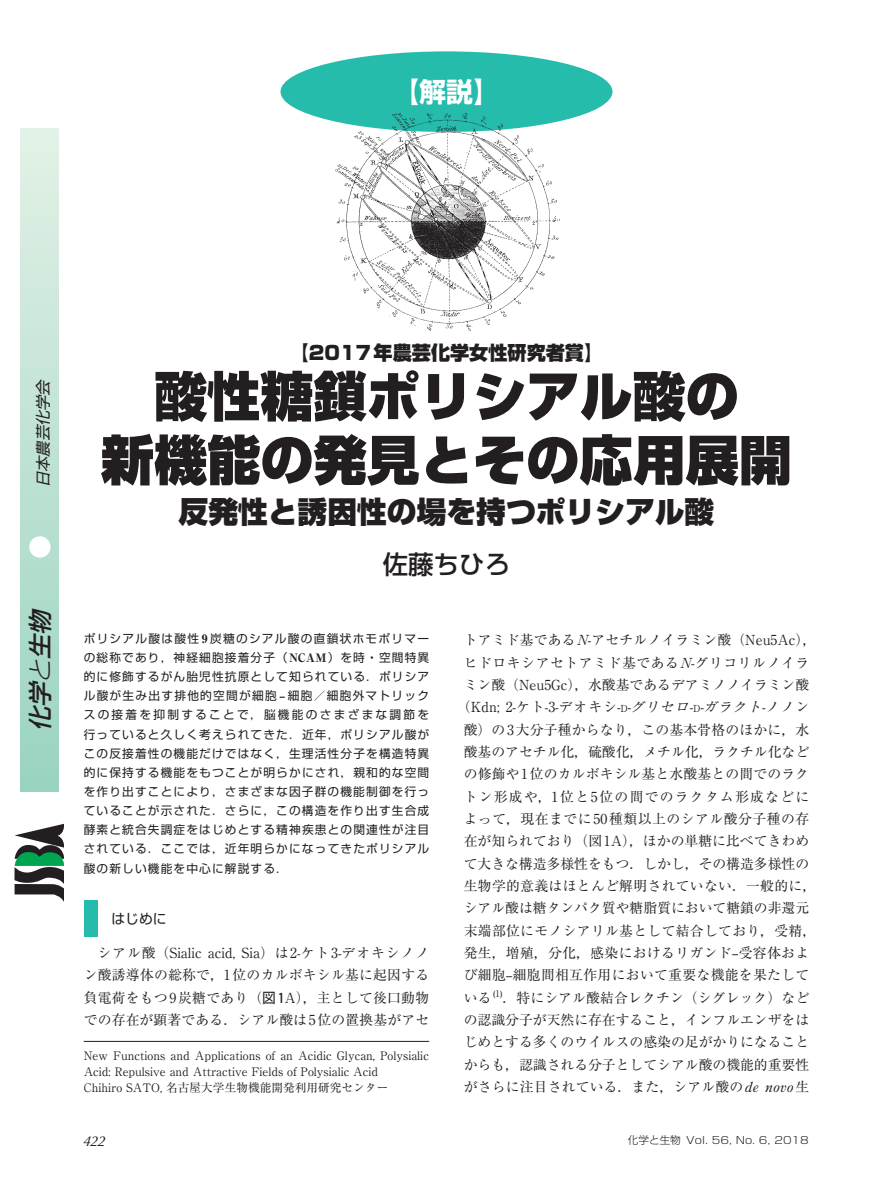
<style>
.page{position:relative;width:893px;height:1191px;background:#fff}
.page>*{position:absolute;margin:0;border:0;box-sizing:border-box;transform-origin:0 0}
.t1{font:900 53.1px/63.8px "Shin Go Pr 6";color:#231f20;text-align:center}
.t2{font:900 29.7px "Shin Go Pr 6";color:#231f20}
.t3{font:700 26.85px "Shin Go Pr 6";color:#fff}
.t4{font:500 25.5px "Shin Go Pr 6";color:#231f20}
.t5{font:italic 500 24px "Shin Go Pr 6";color:#231f20}
.t6{font:500 24px "Shin Go Pr 6";color:#fff}
.t7{font:900 19.2px "Shin Go Pr 6";color:#231f20}
.t8{font:italic 15.15px "Shin Go Pr 6";color:#231f20}
.t9{font:13.8px/22.4px "Ryumin Pr 6";letter-spacing:.01em;color:#231f20;text-align:justify}
.t10{font:13.8px "Shin Go Pr 6";color:#231f20}
.t11{font:italic 13.8px "Optima Nova LT Pro";color:#231f20}
.t12{font:11.7px/19.2px "Shin Go Pr 6";letter-spacing:.1em;color:#231f20;text-align:justify}
.t13{font:11.7px/15.9px "Ryumin Pr 6";color:#231f20}
.t14{font:300 10.05px "Shin Go Pr 6";color:#231f20;scale:1.13 1}
.s1{font-weight:300}
.s2{font-family:"Ryumin Pr 6";font-weight:800}
.s3{font-family:"Koz Min Pro"}
.s4{font-family:"Shin Go Pr 6"}
.s5{font-family:"MO Suuji HB J Fn";font-size:14.55px}
.s6{font-size:9.6px}
.s7{font-style:italic}
.s8{font-size:10.65px}
</style>
<div class="page">
<div style="left:84px;top:901px;width:14px;height:36px;background:#25bcac"></div>
<hr style="left:84px;top:1041px;width:345px;height:1px;background:#231f20">
<div style="left:20px;top:128px;width:38px;height:663px;background:linear-gradient(to bottom,#e3f1e6,#99d3c0)"></div>
<svg style="left:14px;top:823px;width:50px;height:78px"></svg>
<div style="left:280px;top:51px;width:332px;height:81px;background:#25bcac;border-radius:50%"></div>
<img style="left:335px;top:112px;width:225px;height:219px">
<h3 class="t3" style="left:393px;top:70px;width:109px">【解説】</h3>
<p class="t8" style="left:30px;top:487px;width:113px;rotate:-90deg">日本農芸化学会</p>
<h3 class="t6" style="left:20px;top:559px;width:25px;rotate:-90deg">●</h3>
<h3 class="t5" style="left:20px;top:731px;width:154px;rotate:-90deg">化学<span class="s1">と</span>生物　</h3>
<h3 class="t7" style="left:290px;top:337px;width:315px">【2017年農芸化学女性研究者賞】</h3>
<h1 class="t1" style="left:101px;top:364px;width:692px">酸性糖鎖ポリシアル酸の<br>新機能の発見とその応用展開</h1>
<h2 class="t2" style="left:179px;top:488px;width:537px">反発性と誘因性の場を持つポリシアル酸</h2>
<h3 class="t4" style="left:383px;top:543px;width:129px">佐藤ちひろ</h3>
<p class="t12" style="left:84px;top:628px;width:347px">ポリシアル酸は酸性 <span class="s2">9</span> 炭糖のシアル酸の直鎖状ホモポリマーの総称であり<span class="s3">，</span>神経細胞接着分子（<span class="s2">NCAM</span>）を時<span class="s3">・</span>空間特異的に修飾するがん胎児性抗原として知られている<span class="s3">．</span>ポリシアル酸が生み出す排他的空間が細胞 <span class="s2">‒</span> 細胞／細胞外マトリックスの接着を抑制することで<span class="s3">，</span>脳機能のさまざまな調節を行っていると久しく考えられてきた<span class="s3">．</span>近年<span class="s3">，</span>ポリシアル酸がこの反接着性の機能だけではなく<span class="s3">，</span>生理活性分子を構造特異的に保持する機能をもつことが明らかにされ<span class="s3">，</span>親和的な空間を作り出すことにより<span class="s3">，</span>さまざまな因子群の機能制御を行っていることが示された<span class="s3">．</span>さらに<span class="s3">，</span>この構造を作り出す生合成酵素と統合失調症をはじめとする精神疾患との関連性が注目されている<span class="s3">．</span>ここでは<span class="s3">，</span>近年明らかになってきたポリシアル酸の新しい機能を中心に解説する<span class="s3">．</span></p>
<p class="t10" style="left:111px;top:907px;width:57px">はじめに</p>
<p class="t9" style="left:84px;top:941px;width:347px;text-indent:14px">シアル酸（Sialic acid, Sia）は2-ケト3-デオキシノノン酸誘導体の総称で<span class="s3">，</span>1位のカルボキシル基に起因する負電荷をもつ9炭糖であり（<span class="s4">図</span><span class="s5">1</span>A）<span class="s3">，</span>主として後口動物での存在が顕著である<span class="s3">．</span>シアル酸は5位の置換基がアセ</p>
<p class="t13" style="left:84px;top:1047px;width:347px">New Functions and Applications of an Acidic Glycan, Polysialic<br>Acid: Repulsive and Attractive Fields of Polysialic Acid<br>Chihiro SATO, 名古屋大学生物機能開発利用研究センター</p>
<p class="t9" style="left:457px;top:628px;width:361px;text-align:center">トアミド基であるN-アセチルノイラミン酸（Neu5Ac）<span class="s3">，</span>ヒドロキシアセトアミド基であるN-グリコリルノイラミン酸（Neu5Gc）<span class="s3">，</span>水酸基であるデアミノノイラミン酸（Kdn; 2-ケト-3-デオキシ-<span class="s6">D</span>-<span class="s7">グリセロ</span>-<span class="s6">D</span>-<span class="s7">ガラクト</span>-ノノン酸）の3大分子種からなり<span class="s3">，</span>この基本骨格のほかに<span class="s3">，</span>水酸基のアセチル化<span class="s3">，</span>硫酸化<span class="s3">，</span>メチル化<span class="s3">，</span>ラクチル化などの修飾や1位のカルボキシル基と水酸基との間でのラクトン形成や<span class="s3">，</span>1位と5位の間でのラクタム形成などによって<span class="s3">，</span>現在までに50種類以上のシアル酸分子種の存在が知られており（図1A）<span class="s3">，</span>ほかの単糖に比べてきわめて大きな構造多様性をもつ<span class="s3">．</span>しかし<span class="s3">，</span>その構造多様性の生物学的意義はほとんど解明されていない<span class="s3">．</span>一般的に<span class="s3">，</span>シアル酸は糖タンパク質や糖脂質において糖鎖の非還元末端部位にモノシアリル基として結合しており<span class="s3">，</span>受精<span class="s3">，</span>発生<span class="s3">，</span>増殖<span class="s3">，</span>分化<span class="s3">，</span>感染におけるリガンド‒受容体および細胞‒細胞間相互作用において重要な機能を果たしている <sup>(1)</sup><span class="s3">．</span>特にシアル酸結合レクチン（シグレック）などの認識分子が天然に存在すること<span class="s3">，</span>インフルエンザをはじめとする多くのウイルスの感染の足がかりになることからも<span class="s3">，</span>認識される分子としてシアル酸の機能的重要性がさらに注目されている<span class="s3">．</span>また<span class="s3">，</span>シアル酸のde novo生</p>
<p class="t11" style="left:83px;top:1132px;width:23px">422</p>
<p class="t14" style="left:628px;top:1131px;width:162px"><span class="s8">化学と生物</span> Vol. 56, No. 6, 2018</p>
</div>
